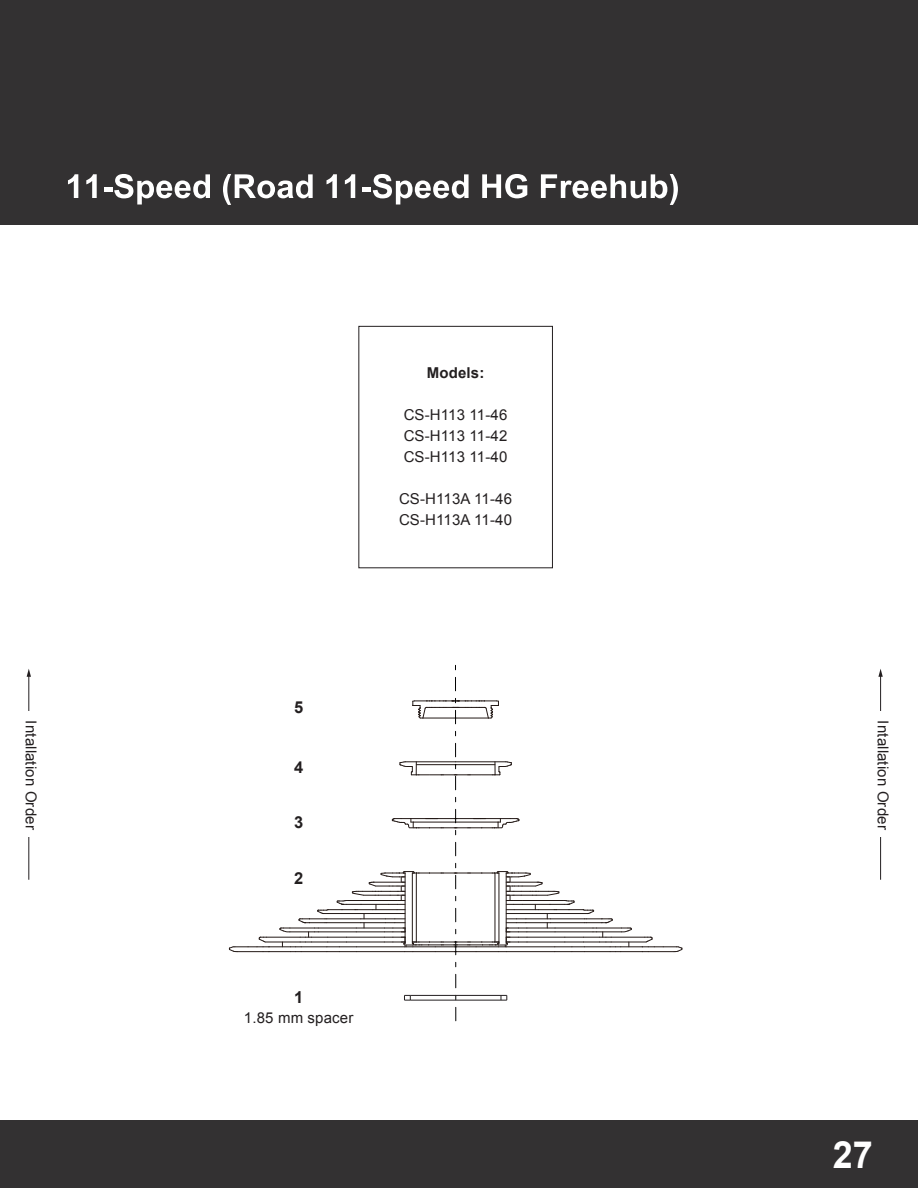
<style>
.page{position:relative;width:918px;height:1188px;background:#fff}
.page>*{position:absolute;margin:0;border:0;box-sizing:border-box;transform-origin:0 0}
.t1{font:700 37.5px "Arial";color:#fff;scale:.96 1}
.t2{font:700 16.5px "Arial";color:#231f20}
.t3{font:15px/21px "Arial";letter-spacing:.01em;color:#231f20;text-align:justify}
.t4{font:700 15px "Arial";letter-spacing:.01em;color:#231f20}
</style>
<div class="page">
<hr style="left:28px;top:675px;width:1px;height:205px;background:#231f20">
<svg style="left:27px;top:669px;width:4px;height:8px"></svg>
<div style="left:19px;top:711px;width:24px;height:126px;background:#fff"></div>
<hr style="left:880px;top:675px;width:1px;height:205px;background:#231f20">
<svg style="left:878px;top:669px;width:5px;height:8px"></svg>
<div style="left:870px;top:711px;width:25px;height:126px;background:#fff"></div>
<svg style="left:228px;top:664px;width:455px;height:357px"></svg>
<div style="left:358px;top:326px;width:195px;height:242px;border:1px solid #231f20"></div>
<div style="left:0;top:1120px;width:918px;height:68px;background:#333132"></div>
<div style="left:0;top:0;width:918px;height:225px;background:#333132"></div>
<svg style="left:68px;top:174px;width:10px;height:24px"></svg>
<svg style="left:86px;top:174px;width:11px;height:24px"></svg>
<div style="left:104px;top:187px;width:9px;height:5px;background:#fff"></div>
<svg style="left:114px;top:174px;width:96px;height:31px"></svg>
<svg style="left:223px;top:174px;width:90px;height:31px"></svg>
<svg style="left:327px;top:174px;width:10px;height:24px"></svg>
<svg style="left:345px;top:174px;width:10px;height:24px"></svg>
<div style="left:362px;top:187px;width:9px;height:5px;background:#fff"></div>
<svg style="left:373px;top:174px;width:96px;height:31px"></svg>
<svg style="left:482px;top:174px;width:45px;height:24px"></svg>
<svg style="left:541px;top:174px;width:137px;height:31px"></svg>
<p class="t2" style="left:294px;top:696px;width:11px">5</p>
<p class="t4" style="left:427px;top:362px;width:59px">Models:</p>
<p class="t3" style="left:404px;top:404px;width:105px">CS-H113 11-46<br>CS-H113 11-42<br>CS-H113 11-40</p>
<p class="t3" style="left:399px;top:488px;width:115px">CS-H113A 11-46<br>CS-H113A 11-40</p>
<p class="t3" style="left:42px;top:720px;width:111px;rotate:90deg">Intallation Order</p>
<p class="t3" style="left:893px;top:720px;width:111px;rotate:90deg">Intallation Order</p>
<p class="t2" style="left:294px;top:757px;width:11px">4</p>
<p class="t2" style="left:294px;top:811px;width:11px">3</p>
<p class="t2" style="left:294px;top:867px;width:11px">2</p>
<p class="t2" style="left:294px;top:986px;width:11px">1</p>
<p class="t3" style="left:244px;top:1007px;width:111px">1.85 mm spacer</p>
<h1 class="t1" style="left:833px;top:1130px;width:43px">27</h1>
</div>
